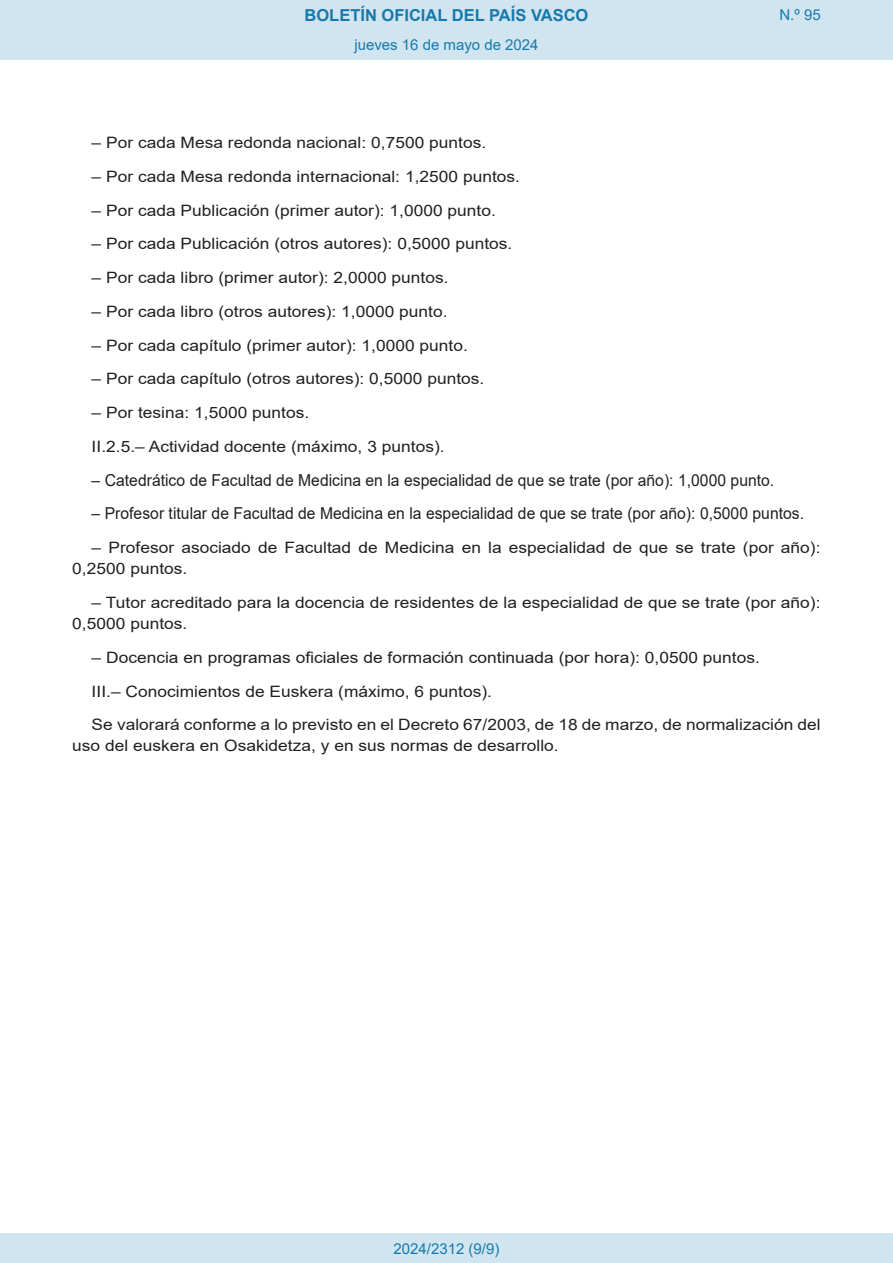
<style>
.page{position:relative;width:893px;height:1263px;background:#fff}
.page>*{position:absolute;margin:0;border:0;box-sizing:border-box;transform-origin:0 0}
.BOPVDetalle{font:16.5px "Arial";color:#231f20;scale:.95 1}
.t1{font:700 16.5px "Arial";color:#1879ad}
.BOPVDetalle-2{font:15.6px/21px "Arial";color:#231f20;scale:1.11 1}
.Paginacion_Centro{font:15px "Arial";color:#1879ad}
</style>
<div class="page">
<div style="left:0;top:0;width:893px;height:60px;background:#d0e5f0"></div>
<div style="left:0;top:1233px;width:893px;height:30px;background:#d0e5f0"></div>
<p class="t1" style="left:305px;top:3px;width:285px">BOLETÍN OFICIAL DEL PAÍS VASCO</p>
<p class="Paginacion_Centro" style="left:354px;top:35px;width:186px">jueves 16 de mayo de 2024</p>
<p class="Paginacion_Centro" style="left:779px;top:5px;width:43px">N.º 95</p>
<p class="BOPVDetalle-2" style="left:92px;top:132px;width:357px">– Por cada Mesa redonda nacional: 0,7500 puntos.</p>
<p class="BOPVDetalle-2" style="left:92px;top:166px;width:387px">– Por cada Mesa redonda internacional: 1,2500 puntos.</p>
<p class="BOPVDetalle-2" style="left:92px;top:200px;width:366px">– Por cada Publicación (primer autor): 1,0000 punto.</p>
<p class="BOPVDetalle-2" style="left:92px;top:233px;width:381px">– Por cada Publicación (otros autores): 0,5000 puntos.</p>
<p class="BOPVDetalle-2" style="left:92px;top:267px;width:323px">– Por cada libro (primer autor): 2,0000 puntos.</p>
<p class="BOPVDetalle-2" style="left:92px;top:301px;width:322px">– Por cada libro (otros autores): 1,0000 punto.</p>
<p class="BOPVDetalle-2" style="left:92px;top:335px;width:340px">– Por cada capítulo (primer autor): 1,0000 punto.</p>
<p class="BOPVDetalle-2" style="left:92px;top:368px;width:355px">– Por cada capítulo (otros autores): 0,5000 puntos.</p>
<p class="BOPVDetalle-2" style="left:92px;top:402px;width:198px">– Por tesina: 1,5000 puntos.</p>
<p class="BOPVDetalle-2" style="left:92px;top:436px;width:320px">II.2.5.– Actividad docente (máximo, 3 puntos).</p>
<p class="BOPVDetalle" style="left:92px;top:468px;width:720px">– Catedrático de Facultad de Medicina en la especialidad de que se trate (por año): 1,0000 punto.</p>
<p class="BOPVDetalle" style="left:92px;top:502px;width:751px">– Profesor titular de Facultad de Medicina en la especialidad de que se trate (por año): 0,5000 puntos.</p>
<p class="BOPVDetalle-2" style="left:72px;top:537px;width:676px;text-indent:19px">– Profesor asociado de Facultad de Medicina en la especialidad de que se trate (por año):<br>0,2500 puntos.</p>
<p class="BOPVDetalle-2" style="left:72px;top:592px;width:676px;text-indent:19px">– Tutor acreditado para la docencia de residentes de la especialidad de que se trate (por año):<br>0,5000 puntos.</p>
<p class="BOPVDetalle-2" style="left:92px;top:647px;width:604px">– Docencia en programas oficiales de formación continuada (por hora): 0,0500 puntos.</p>
<p class="BOPVDetalle-2" style="left:92px;top:680px;width:362px">III.– Conocimientos de Euskera (máximo, 6 puntos).</p>
<p class="BOPVDetalle-2" style="left:72px;top:714px;width:676px;text-indent:19px">Se valorará conforme a lo previsto en el Decreto 67/2003, de 18 de marzo, de normalización del uso del euskera en Osakidetza, y en sus normas de desarrollo.</p>
<p class="Paginacion_Centro" style="left:393px;top:1238px;width:107px">2024/2312 (9/9)</p>
</div>
